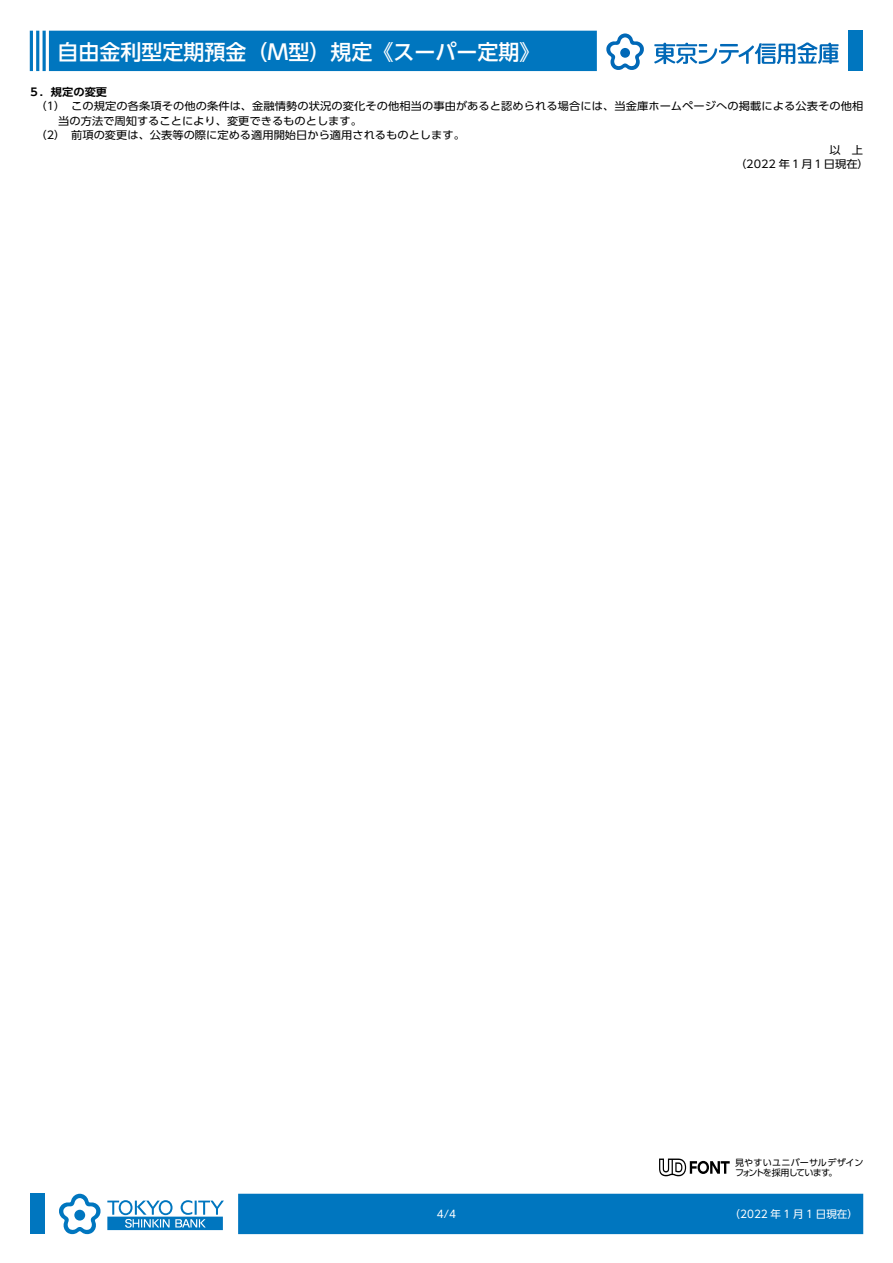
<style>
.page{position:relative;width:893px;height:1263px;background:#fff}
.page>*{position:absolute;margin:0;border:0;box-sizing:border-box;transform-origin:0 0}
.t1{font:500 21px "UD Shin Go Pr 6 N";color:#fff}
.t2{font:10.65px "UD Shin Go Pr 6 N";letter-spacing:.005em;color:#000;scale:1.05 1}
.t3{font:700 10.65px "UD Shin Go Pr 6 N De";color:#000;scale:1.05 1}
.t4{font:10.5px "UD Shin Go Pr 6 N";color:#fff}
.t5{font:9px/10.5px "UD Shin Go Pr 6 N";letter-spacing:.02em;color:#000}
.t6{font:9px "UD Shin Go Pr 6 N";letter-spacing:-.1em;color:#000}
</style>
<div class="page">
<svg style="left:659px;top:1158px;width:71px;height:18px"></svg>
<div style="left:238px;top:1194px;width:625px;height:40px;background:#0076bf"></div>
<div style="left:30px;top:1194px;width:15px;height:40px;background:#0076bf"></div>
<div style="left:49px;top:31px;width:548px;height:40px;background:#0076bf"></div>
<hr style="left:30px;top:31px;width:3px;height:40px;background:#0076bf">
<hr style="left:36px;top:31px;width:3px;height:40px;background:#0076bf">
<hr style="left:43px;top:31px;width:3px;height:40px;background:#0076bf">
<div style="left:848px;top:31px;width:15px;height:40px;background:#0076bf"></div>
<svg style="left:606px;top:33px;width:38px;height:37px"></svg>
<svg style="left:654px;top:42px;width:185px;height:22px"></svg>
<svg style="left:107px;top:1200px;width:117px;height:30px"></svg>
<svg style="left:59px;top:1194px;width:42px;height:40px"></svg>
<h1 class="t1" style="left:57px;top:35px;width:485px">自由金利型定期預金（Ｍ型）規定《スーパー定期《</h1>
<p class="t3" style="left:28px;top:83px;width:76px">５．規定の変更</p>
<p class="t2" style="left:36px;top:97px;width:790px">（1）　この規定の各条項その他の条件は、金融情勢の状況の変化その他相当の事由があると認められる場合には、当金庫ホームページへの掲載による公表その他相</p>
<p class="t2" style="left:58px;top:112px;width:291px">当の方法で周知することにより、変更できるものとします。</p>
<p class="t2" style="left:36px;top:127px;width:410px">（2）　前項の変更は、公表等の際に定める適用開始日から適用されるものとします。</p>
<p class="t2" style="left:829px;top:141px;width:34px">以　上</p>
<p class="t2" style="left:735px;top:156px;width:129px">（2022 年１月１日現在(</p>
<p class="t4" style="left:437px;top:1205px;width:21px">4/4</p>
<p class="t5" style="left:829px;top:1157px;width:36px;text-indent:-94px">見やすいユニバーサルデザイン。</p>
<p class="t6" style="left:735px;top:1165px;width:97px">フォントを採用しています</p>
<p class="t4" style="left:730px;top:1205px;width:130px">（2022 年 1 月 1 日現在(</p>
</div>
